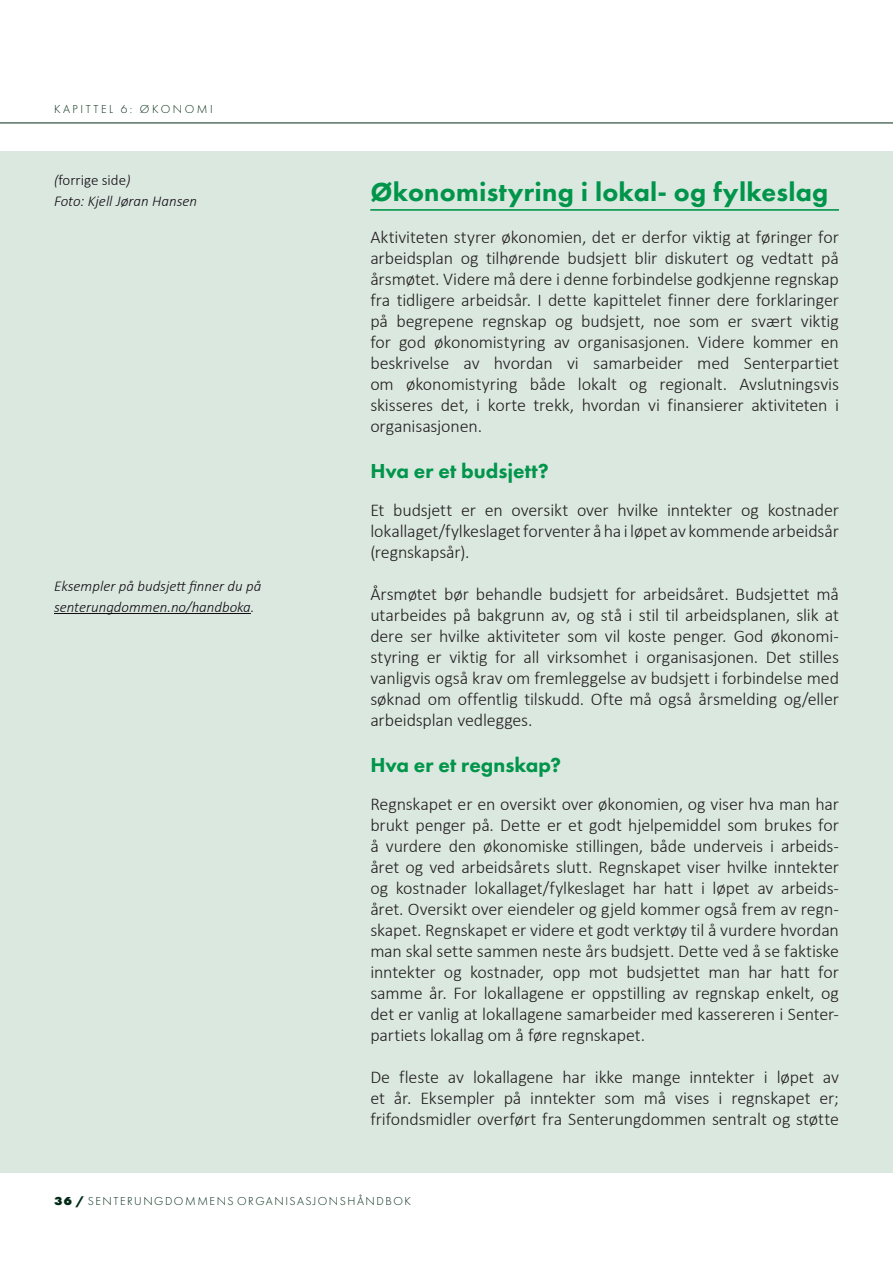
<style>
.page{position:relative;width:893px;height:1263px;background:#fff}
.page>*{position:absolute;margin:0;border:0;box-sizing:border-box;transform-origin:0 0}
.Section_Title{font:800 27px "Futura PT";letter-spacing:.01em;color:#00954a}
.Subsection{font:800 21px "Futura PT";color:#00954a}
.Body_Text{font:300 18px/21px "Calibri";letter-spacing:-.01em;color:#231f20;text-align:justify}
.Caption_Text{font:italic 300 15px/21px "Calibri";color:#120d15}
.t1{font:300 12px "Futura PT";letter-spacing:.125em;color:#022b17}
.t2{font:300 12px "Futura PT";letter-spacing:.21em;color:#022b17}
.s1{font-style:normal}
.s2{font-weight:800}
</style>
<div class="page">
<div style="left:0;top:151px;width:893px;height:1021px;background:#dbe8e0"></div>
<hr style="left:0;top:123px;width:893px;height:1px;background:#022b17">
<hr style="left:370px;top:209px;width:469px;height:1px;background:#00954a">
<hr style="left:370px;top:210px;width:469px;height:1px;background:#00954a">
<hr style="left:54px;top:613px;width:197px;height:1px;background:#120d15">
<p class="t2" style="left:54px;top:102px;width:160px">KAPITTEL 6: ØKONOMI</p>
<p class="Caption_Text" style="left:54px;top:169px;width:145px">(<span class="s1">forrige side</span>)<br>Foto: Kjell Jøran Hansen</p>
<p class="Caption_Text" style="left:54px;top:575px;width:209px">Eksempler på budsjett finner du på</p>
<p class="Caption_Text" style="left:54px;top:596px;width:202px">senterungdommen.no/handboka.</p>
<p class="Section_Title" style="left:370px;top:175px;width:459px">Økonomistyring i lokal- og fylkeslag</p>
<p class="Body_Text" style="left:370px;top:226px;width:470px">Aktiviteten styrer økonomien, det er derfor viktig at føringer for arbeidsplan og tilhørende budsjett blir diskutert og vedtatt på årsmøtet. Videre må dere i denne forbindelse godkjenne regnskap fra tidligere arbeidsår. I dette kapittelet finner dere forklaringer på begrepene regnskap og budsjett, noe som er svært viktig for god økonomistyring av organisasjonen. Videre kommer en beskrivelse av hvordan vi samarbeider med Senterpartiet om økonomistyring både lokalt og regionalt. Avslutningsvis skisseres det, i korte trekk, hvordan vi finansierer aktiviteten i organisasjonen.</p>
<p class="Subsection" style="left:370px;top:458px;width:180px">Hva er et budsjett?</p>
<p class="Body_Text" style="left:370px;top:499px;width:470px">Et budsjett er en oversikt over hvilke inntekter og kostnader lokallaget/fylkeslaget forventer å ha i løpet av kommende arbeidsår (regnskapsår).</p>
<p class="Body_Text" style="left:370px;top:583px;width:470px">Årsmøtet bør behandle budsjett for arbeidsåret. Budsjettet må utarbeides på bakgrunn av, og stå i stil til arbeidsplanen, slik at dere ser hvilke aktiviteter som vil koste penger. God økonomi&shy;styring er viktig for all virksomhet i organisasjonen. Det stilles vanligvis også krav om fremleggelse av budsjett i forbindelse med søknad om offentlig tilskudd. Ofte må også årsmelding og/eller arbeidsplan vedlegges.</p>
<p class="Subsection" style="left:370px;top:752px;width:192px">Hva er et regnskap?</p>
<p class="Body_Text" style="left:370px;top:793px;width:470px">Regnskapet er en oversikt over økonomien, og viser hva man har brukt penger på. Dette er et godt hjelpemiddel som brukes for å vurdere den økonomiske stillingen, både underveis i arbeids&shy;året og ved arbeidsårets slutt. Regnskapet viser hvilke inntekter og kostnader lokallaget/fylkeslaget har hatt i løpet av arbeids&shy;året. Oversikt over eiendeler og gjeld kommer også frem av regn&shy;skapet. Regnskapet er videre et godt verktøy til å vurdere hvordan man skal sette sammen neste års budsjett. Dette ved å se faktiske inntekter og kostnader, opp mot budsjettet man har hatt for samme år. For lokallagene er oppstilling av regnskap enkelt, og det er vanlig at lokallagene samarbeider med kassereren i Senter&shy;partiets lokallag om å føre regnskapet.</p>
<p class="Body_Text" style="left:370px;top:1066px;width:470px">De fleste av lokallagene har ikke mange inntekter i løpet av et år. Eksempler på inntekter som må vises i regnskapet er; frifondsmidler overført fra Senterungdommen sentralt og støtte</p>
<p class="t1" style="left:54px;top:1194px;width:358px"><span class="s2">36 /</span> SENTERUNGDOMMENS ORGANISASJONSHÅNDBOK</p>
</div>
